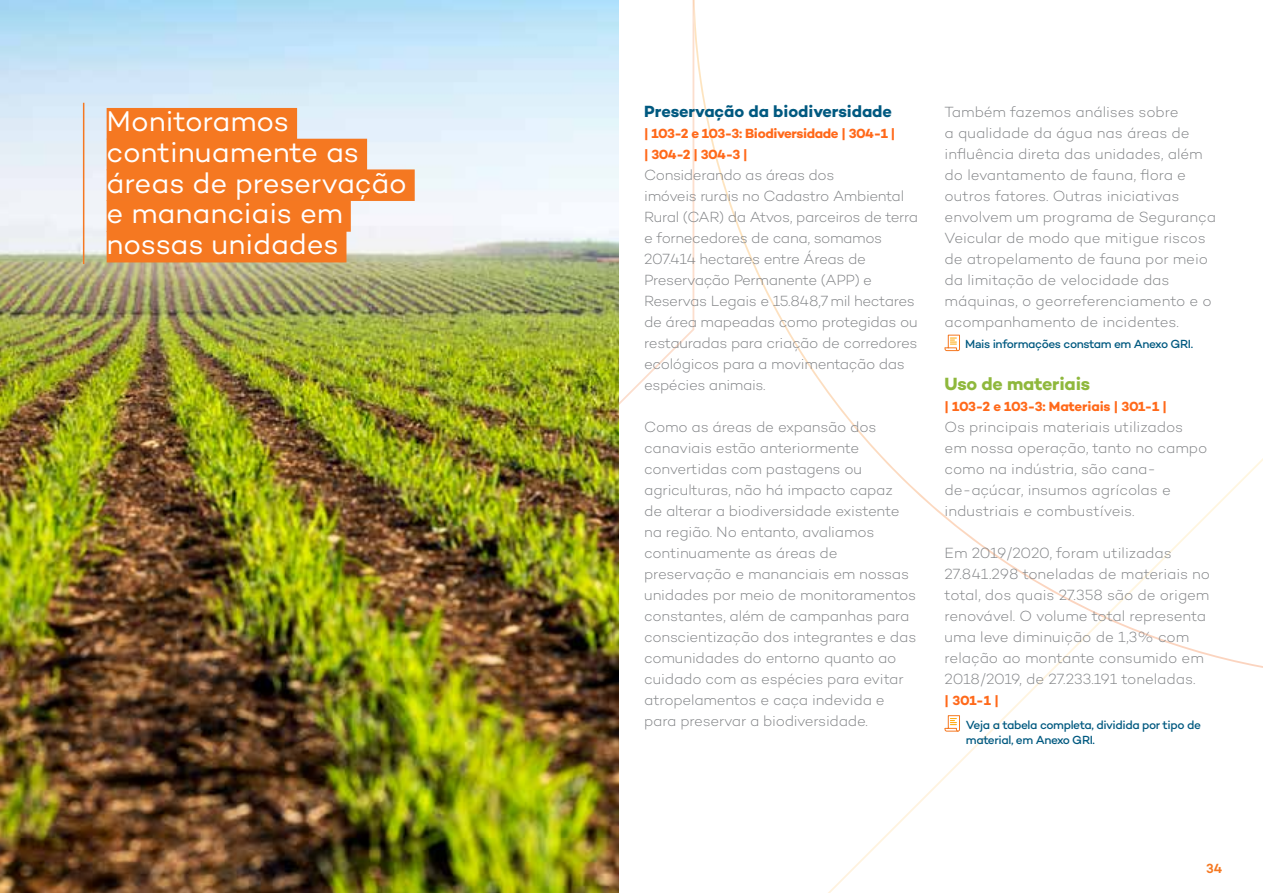
<style>
.page{position:relative;width:1263px;height:893px;background:#fff}
.page>*{position:absolute;margin:0;border:0;box-sizing:border-box;transform-origin:0 0}
.t1{font:29.1px/30.8px "Campton";letter-spacing:-.005em;color:#fff}
.t2{font:700 18px "Campton";letter-spacing:-.015em;color:#8fb83d}
.t3{font:700 16.5px "Campton";letter-spacing:-.005em;color:#005980}
.t4{font:300 15px/21px "Campton";letter-spacing:-.01em;color:#808285}
.t5{font:300 15px/21px "Campton";letter-spacing:-.03em;color:#808285}
.t6{font:700 13.5px/21px "Campton";letter-spacing:-.03em;color:#ff691a}
.t7{font:600 13.5px "Campton";color:#f57821}
.t8{font:500 12px/15px "Campton";letter-spacing:-.035em;color:#005980}
</style>
<div class="page">
<svg style="left:694px;top:329px;width:569px;height:564px"></svg>
<img style="left:693px;top:0;width:1px;height:31px">
<svg style="left:944px;top:334px;width:16px;height:17px"></svg>
<svg style="left:944px;top:715px;width:16px;height:17px"></svg>
<img style="left:0;top:0;width:619px;height:893px">
<hr style="left:83px;top:103px;width:1px;height:161px;background:#f57821">
<div style="left:107px;top:108px;width:190px;height:31px;background:#f57821"></div>
<div style="left:107px;top:139px;width:260px;height:31px;background:#f57821"></div>
<div style="left:107px;top:169px;width:308px;height:32px;background:#f57821"></div>
<div style="left:107px;top:200px;width:244px;height:32px;background:#f57821"></div>
<div style="left:107px;top:231px;width:239px;height:31px;background:#f57821"></div>
<h1 class="t1" style="left:107px;top:105px;width:302px">Monitoramos continuamente as áreas de preservação e mananciais em nossas unidades</h1>
<p class="t3" style="left:644px;top:101px;width:249px">Preservação da biodiversidade</p>
<p class="t6" style="left:644px;top:123px;width:252px">| 103-2 e 103-3: Biodiversidade | 304-1 | | 304-2 | 304-3 |</p>
<p class="t5" style="left:644px;top:164px;width:275px">Considerando as áreas dos<br>imóveis rurais no Cadastro Ambiental Rural (CAR) da Atvos, parceiros de terra e fornecedores de cana, somamos 207.414 hectares entre Áreas de Preservação Permanente (APP) e Reservas Legais e 15.848,7 mil hectares de área mapeadas como protegidas ou restauradas para criação de corredores ecológicos para a movimentação das espécies animais.</p>
<p class="t4" style="left:644px;top:416px;width:274px">Como as áreas de expansão dos canaviais estão anteriormente convertidas com pastagens ou agriculturas, não há impacto capaz<br>de alterar a biodiversidade existente na região. No entanto, avaliamos continuamente as áreas de preservação e mananciais em nossas unidades por meio de monitoramentos constantes, além de campanhas para conscientização dos integrantes e das comunidades do entorno quanto ao cuidado com as espécies para evitar atropelamentos e caça indevida e para preservar a biodiversidade.</p>
<p class="t4" style="left:945px;top:101px;width:273px">Também fazemos análises sobre<br>a qualidade da água nas áreas de influência direta das unidades, além do levantamento de fauna, flora e outros fatores. Outras iniciativas envolvem um programa de Segurança Veicular de modo que mitigue riscos de atropelamento de fauna por meio da limitação de velocidade das máquinas, o georreferenciamento e o acompanhamento de incidentes.</p>
<p class="t8" style="left:965px;top:336px;width:229px">Mais informações constam em Anexo GRI.</p>
<p class="t2" style="left:945px;top:372px;width:147px">Uso de materiais</p>
<p class="t6" style="left:945px;top:396px;width:224px">| 103-2 e 103-3: Materiais | 301-1 |</p>
<p class="t4" style="left:945px;top:416px;width:264px">Os principais materiais utilizados em nossa operação, tanto no campo como na indústria, são cana&shy;de-açúcar, insumos agrícolas e industriais e combustíveis.</p>
<p class="t4" style="left:945px;top:542px;width:267px">Em 2019/2020, foram utilizadas 27.841.298 toneladas de materiais no total, dos quais 27.358 são de origem renovável. O volume total representa uma leve diminuição de 1,3% com relação ao montante consumido em 2018/2019, de 27.233.191 toneladas.</p>
<p class="t6" style="left:945px;top:690px;width:56px">| 301-1 |</p>
<p class="t8" style="left:966px;top:717px;width:237px">Veja a tabela completa, dividida por tipo de material, em Anexo GRI.</p>
<p class="t7" style="left:1206px;top:860px;width:18px">34</p>
</div>
